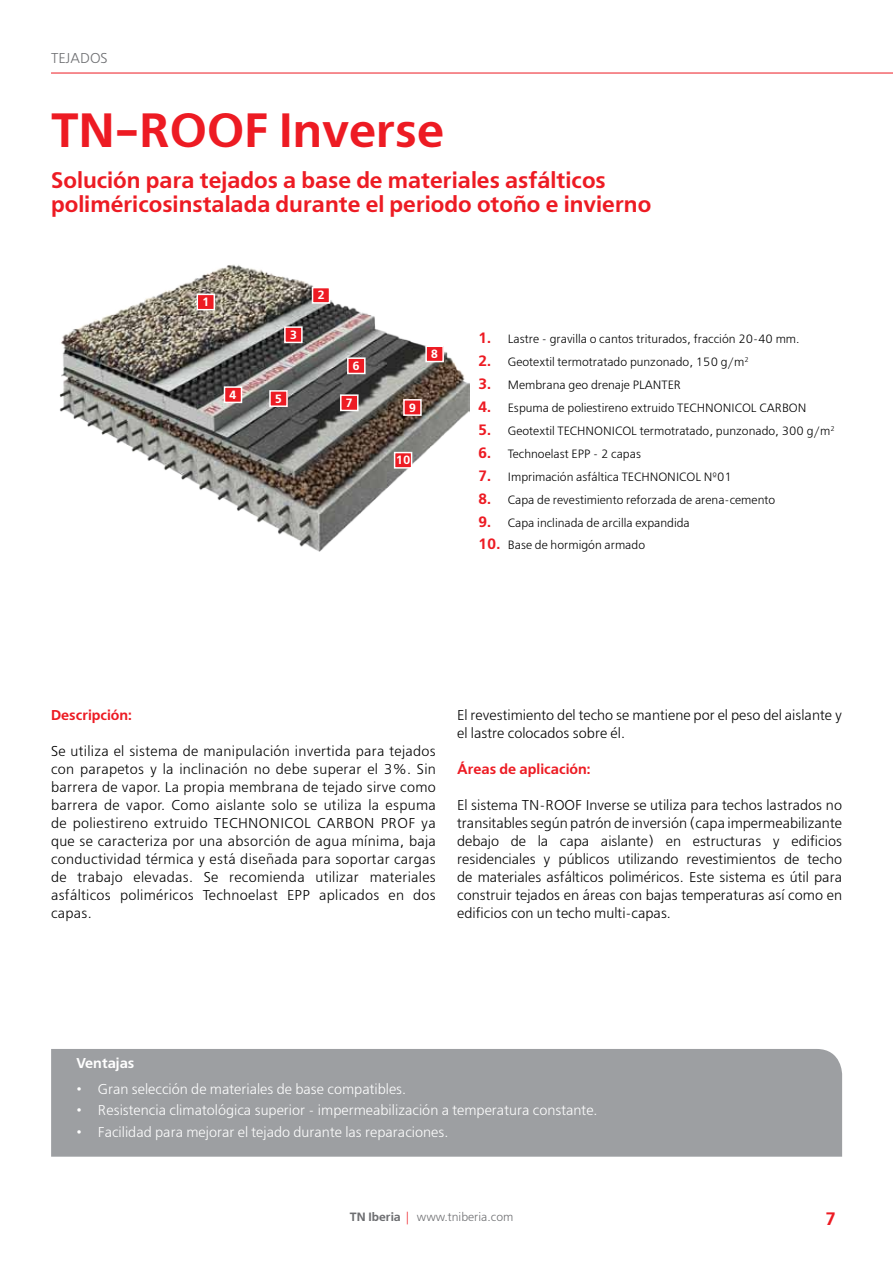
<style>
.page{position:relative;width:893px;height:1263px;background:#fff}
.page>*{position:absolute;margin:0;border:0;box-sizing:border-box;transform-origin:0 0}
.t1{font:600 48px "Free Set";color:#ed1b23}
.t2{font:600 22.5px/24px "Free Set";color:#ed1b23}
.t3{font:600 18px "Free Set";color:#ed1b23}
.t4{font:300 14.25px/18px "Free Set";color:#000;text-align:justify}
.t5{font:300 14.25px "Free Set";color:#fff}
.t6{font:600 14.25px "Free Set";color:#ed1b23}
.t7{font:600 14.25px "Free Set";color:#fff}
.t8{font:300 14.25px "Free Set";color:#6d6e71}
.t9{font:300 12px "Free Set";color:#000}
.t10{font:300 12px "Free Set";color:#6d6e71}
.t11{font:600 12px "Free Set";color:#fff}
.s1{font-weight:600;font-size:15px;color:#ed1b23}
.s2{font-weight:600}
.s3{color:#ed1b23}
</style>
<div class="page">
<hr style="left:51px;top:73px;width:842px;height:1px;background:#ed1b23">
<div style="left:51px;top:1049px;width:791px;height:108px;background:#9d9fa2"></div>
<img style="left:59px;top:264px;width:411px;height:287px">
<div style="left:197px;top:294px;width:17px;height:16px;background:#ed1b23"></div>
<div style="left:197px;top:294px;width:18px;height:16px;border:2px solid #fff"></div>
<div style="left:313px;top:288px;width:17px;height:15px;background:#ed1b23"></div>
<div style="left:312px;top:287px;width:18px;height:17px;border:2px solid #fff"></div>
<div style="left:285px;top:327px;width:17px;height:15px;background:#ed1b23"></div>
<div style="left:284px;top:326px;width:19px;height:17px;border:2px solid #fff"></div>
<div style="left:224px;top:387px;width:17px;height:15px;background:#ed1b23"></div>
<div style="left:224px;top:386px;width:18px;height:17px;border:2px solid #fff"></div>
<div style="left:270px;top:391px;width:17px;height:15px;background:#ed1b23"></div>
<div style="left:269px;top:390px;width:19px;height:17px;border:2px solid #fff"></div>
<div style="left:348px;top:358px;width:17px;height:15px;background:#ed1b23"></div>
<div style="left:347px;top:357px;width:19px;height:17px;border:2px solid #fff"></div>
<div style="left:341px;top:395px;width:17px;height:15px;background:#ed1b23"></div>
<div style="left:340px;top:394px;width:19px;height:17px;border:2px solid #fff"></div>
<div style="left:426px;top:346px;width:17px;height:16px;background:#ed1b23"></div>
<div style="left:425px;top:345px;width:19px;height:17px;border:2px solid #fff"></div>
<div style="left:404px;top:400px;width:17px;height:15px;background:#ed1b23"></div>
<div style="left:403px;top:399px;width:19px;height:17px;border:2px solid #fff"></div>
<div style="left:395px;top:453px;width:17px;height:15px;background:#ed1b23"></div>
<div style="left:394px;top:452px;width:18px;height:17px;border:2px solid #fff"></div>
<p class="t8" style="left:51px;top:50px;width:58px">TEJADOS</p>
<h1 class="t1" style="left:51px;top:101px;width:395px">TN-ROOF Inverse</h1>
<h2 class="t2" style="left:51px;top:168px;width:602px">Solución para tejados a base de materiales asfálticos poliméricosinstalada durante el periodo otoño e invierno</h2>
<p class="t11" style="left:202px;top:295px;width:9px">1</p>
<p class="t11" style="left:290px;top:328px;width:9px">3</p>
<p class="t11" style="left:229px;top:388px;width:9px">4</p>
<p class="t11" style="left:275px;top:391px;width:9px">5</p>
<p class="t11" style="left:317px;top:288px;width:9px">2</p>
<p class="t11" style="left:353px;top:359px;width:9px">6</p>
<p class="t11" style="left:346px;top:396px;width:9px">7</p>
<p class="t11" style="left:431px;top:347px;width:9px">8</p>
<p class="t11" style="left:409px;top:400px;width:9px">9</p>
<p class="t11" style="left:396px;top:453px;width:16px">10</p>
<p class="t9" style="left:478px;top:332px;width:323px"><span class="s1">1.</span> Lastre - gravilla o cantos triturados, fracción 20-40 mm.</p>
<p class="t9" style="left:478px;top:355px;width:272px"><span class="s1">2.</span> Geotextil termotratado punzonado, 150 g/m<sup>2</sup></p>
<p class="t9" style="left:478px;top:378px;width:204px"><span class="s1">3.</span> Membrana geo drenaje PLANTER</p>
<p class="t9" style="left:478px;top:401px;width:330px"><span class="s1">4.</span> Espuma de poliestireno extruido TECHNONICOL CARBON</p>
<p class="t9" style="left:478px;top:424px;width:358px"><span class="s1">5.</span> Geotextil TECHNONICOL termotratado, punzonado, 300 g/m<sup>2</sup></p>
<p class="t9" style="left:478px;top:447px;width:164px"><span class="s1">6.</span> Technoelast EPP - 2 capas</p>
<p class="t9" style="left:478px;top:470px;width:255px"><span class="s1">7.</span> Imprimación asfáltica TECHNONICOL Nº01</p>
<p class="t9" style="left:478px;top:493px;width:299px"><span class="s1">8.</span> Capa de revestimiento reforzada de arena-cemento</p>
<p class="t9" style="left:478px;top:515px;width:213px"><span class="s1">9.</span> Capa inclinada de arcilla expandida</p>
<p class="t9" style="left:478px;top:538px;width:168px"><span class="s1">10.</span> Base de hormigón armado</p>
<p class="t6" style="left:51px;top:707px;width:82px">Descripción:</p>
<p class="t4" style="left:51px;top:742px;width:386px">Se utiliza el sistema de manipulación invertida para tejados con parapetos y la inclinación no debe superar el 3%. Sin barrera de vapor. La propia membrana de tejado sirve como barrera de vapor. Como aislante solo se utiliza la espuma de poliestireno extruido TECHNONICOL CARBON PROF ya que se caracteriza por una absorción de agua mínima, baja conductividad térmica y está diseñada para soportar cargas de trabajo elevadas. Se recomienda utilizar materiales asfálticos poliméricos Technoelast EPP aplicados en dos capas.</p>
<p class="t4" style="left:457px;top:706px;width:386px">El revestimiento del techo se mantiene por el peso del aislante y el lastre colocados sobre él.</p>
<p class="t6" style="left:457px;top:760px;width:135px">Áreas de aplicación:</p>
<p class="t4" style="left:457px;top:796px;width:386px">El sistema TN-ROOF Inverse se utiliza para techos lastrados no transitables según patrón de inversión (capa impermeabilizante debajo de la capa aislante) en estructuras y edificios residenciales y públicos utilizando revestimientos de techo de materiales asfálticos poliméricos. Este sistema es útil para construir tejados en áreas con bajas temperaturas así como en edificios con un techo multi-capas.</p>
<p class="t7" style="left:77px;top:1055px;width:59px">Ventajas</p>
<p class="t5" style="left:77px;top:1081px;width:331px">• Gran selección de materiales de base compatibles.</p>
<p class="t5" style="left:77px;top:1102px;width:522px">• Resistencia climatológica superior - impermeabilización a temperatura constante.</p>
<p class="t5" style="left:77px;top:1123px;width:373px">• Facilidad para mejorar el tejado durante las reparaciones.</p>
<p class="t10" style="left:350px;top:1210px;width:165px"><span class="s2">TN Iberia</span> <span class="s3">|</span> www.tniberia.com</p>
<p class="t3" style="left:825px;top:1208px;width:13px">7</p>
</div>
